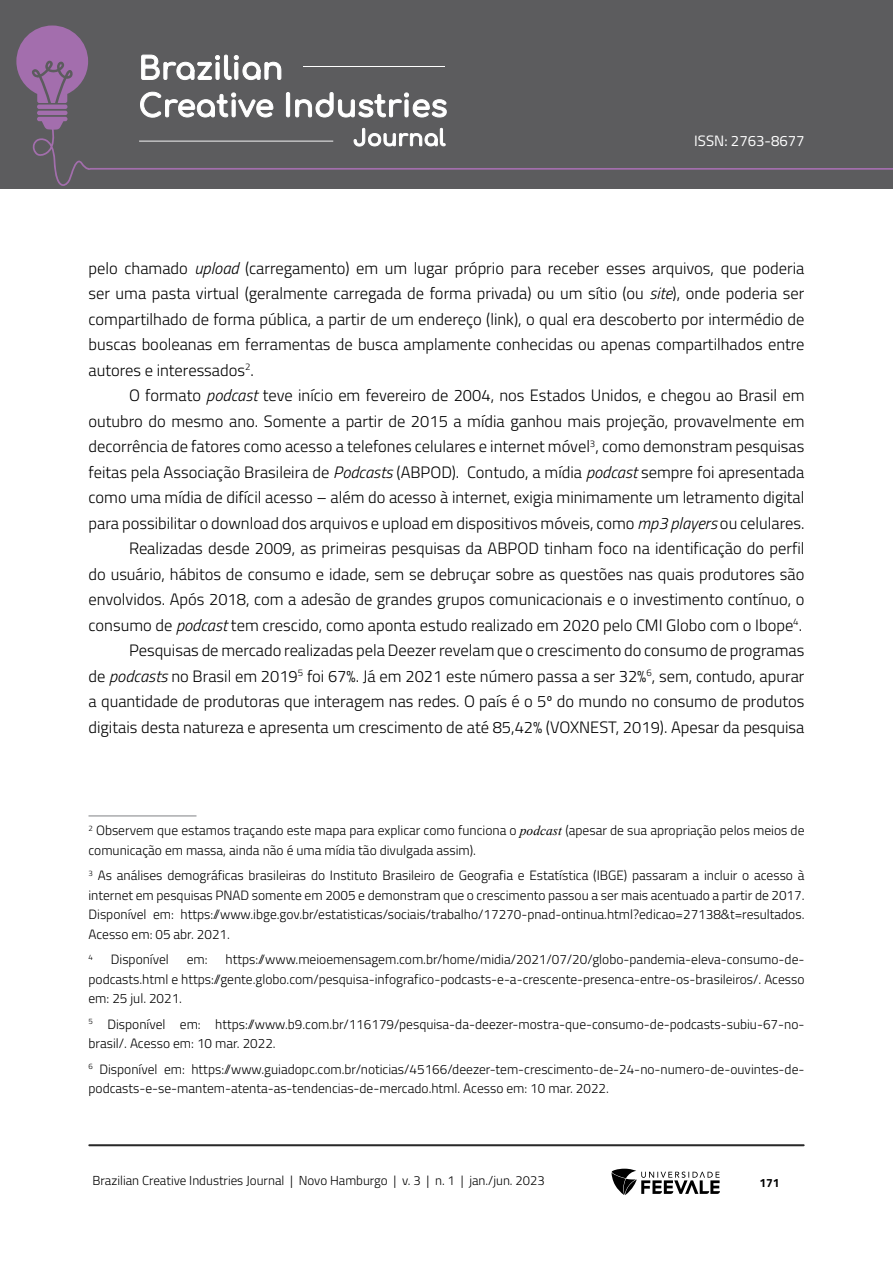
<style>
.page{position:relative;width:893px;height:1263px;background:#fff}
.page>*{position:absolute;margin:0;border:0;box-sizing:border-box;transform-origin:0 0}
.Corpo_de_texto{font:300 16.5px/25.5px "Titillium Web";color:#000;text-align:justify}
.t1{font:15px "Titillium Web";color:#fff}
.Rodapé{font:300 13.5px/19.5px "Titillium Web";color:#000}
.t2{font:300 13.05px "Titillium Web";color:#000}
.t3{font:700 12px "Titillium Web";color:#000}
.Rodapé-2{font:300 7.8px "Titillium Web";color:#000}
.s1{font-style:italic}
.s2{font-family:"Times New Roman";font-weight:400;font-style:italic}
</style>
<div class="page">
<div style="left:0;top:0;width:893px;height:188px;background:#5c5c5e"></div>
<hr style="left:37px;top:111px;width:30px;height:4px;background:#a36ead;border-radius:2px">
<svg style="left:37px;top:117px;width:30px;height:11px"></svg>
<hr style="left:37px;top:105px;width:30px;height:4px;background:#a36ead;border-radius:2px">
<svg style="left:16px;top:26px;width:72px;height:77px"></svg>
<svg style="left:32px;top:128px;width:861px;height:58px"></svg>
<hr style="left:89px;top:1144px;width:715px;height:2px;background:#282828">
<svg style="left:611px;top:1169px;width:109px;height:26px"></svg>
<svg style="left:141px;top:54px;width:141px;height:26px"></svg>
<svg style="left:140px;top:91px;width:134px;height:27px"></svg>
<svg style="left:285px;top:92px;width:162px;height:26px"></svg>
<svg style="left:353px;top:127px;width:93px;height:20px"></svg>
<hr style="left:303px;top:66px;width:142px;height:1px;background:#fff">
<hr style="left:139px;top:141px;width:194px;height:1px;background:#fff">
<hr style="left:88px;top:815px;width:108px;height:1px;background:#808285">
<p class="t1" style="left:694px;top:130px;width:112px">ISSN: 2763-8677</p>
<p class="Corpo_de_texto" style="left:88px;top:254px;width:718px">pelo chamado <span class="s1">upload</span> (carregamento) em um lugar próprio para receber esses arquivos, que poderia ser uma pasta virtual (geralmente carregada de forma privada) ou um sítio (ou <span class="s1">site</span>), onde poderia ser compartilhado de forma pública, a partir de um endereço (link), o qual era descoberto por intermédio de buscas booleanas em ferramentas de busca amplamente conhecidas ou apenas compartilhados entre autores e interessados<sup>2</sup>.</p>
<p class="Corpo_de_texto" style="left:88px;top:382px;width:717px;text-indent:40px">O formato <span class="s1">podcast</span> teve início em fevereiro de 2004, nos Estados Unidos, e chegou ao Brasil em outubro do mesmo ano. Somente a partir de 2015 a mídia ganhou mais projeção, provavelmente em decorrência de fatores como acesso a telefones celulares e internet móvel<sup>3</sup>, como demonstram pesquisas feitas pela Associação Brasileira de <span class="s1">Podcasts</span> (ABPOD). Contudo, a mídia <span class="s1">podcast</span> sempre foi apresentada como uma mídia de difícil acesso – além do acesso à internet, exigia minimamente um letramento digital para possibilitar o download dos arquivos e upload em dispositivos móveis, como <span class="s1">mp3 players</span> ou celulares.</p>
<p class="Corpo_de_texto" style="left:88px;top:535px;width:717px;text-indent:40px">Realizadas desde 2009, as primeiras pesquisas da ABPOD tinham foco na identificação do perfil do usuário, hábitos de consumo e idade, sem se debruçar sobre as questões nas quais produtores são envolvidos. Após 2018, com a adesão de grandes grupos comunicacionais e o investimento contínuo, o consumo de <span class="s1">podcast</span> tem crescido, como aponta estudo realizado em 2020 pelo CMI Globo com o Ibope<sup>4</sup>.</p>
<p class="Corpo_de_texto" style="left:88px;top:637px;width:717px;text-indent:40px">Pesquisas de mercado realizadas pela Deezer revelam que o crescimento do consumo de programas de <span class="s1">podcasts</span> no Brasil em 2019<sup>5</sup> foi 67%. Já em 2021 este número passa a ser 32%<sup>6</sup>, sem, contudo, apurar a quantidade de produtoras que interagem nas redes. O país é o 5º do mundo no consumo de produtos digitais desta natureza e apresenta um crescimento de até 85,42% (VOXNEST, 2019). Apesar da pesquisa</p>
<p class="Rodapé" style="left:88px;top:820px;width:717px"><sup>2</sup> Observem que estamos traçando este mapa para explicar como funciona o <span class="s2">podcast</span> (apesar de sua apropriação pelos meios de comunicação em massa, ainda não é uma mídia tão divulgada assim).</p>
<p class="Rodapé" style="left:88px;top:865px;width:717px;text-align:justify"><sup>3</sup> As análises demográficas brasileiras do Instituto Brasileiro de Geografia e Estatística (IBGE) passaram a incluir o acesso à internet em pesquisas PNAD somente em 2005 e demonstram que o crescimento passou a ser mais acentuado a partir de 2017.<br>Disponível em: https://www.ibge.gov.br/estatisticas/sociais/trabalho/17270-pnad-ontinua.html?edicao=27138&amp;t=resultados.<br>Acesso em: 05 abr. 2021.</p>
<p class="Rodapé-2" style="left:88px;top:951px;width:6px">4</p>
<p class="Rodapé" style="left:111px;top:949px;width:60px">Disponível</p>
<p class="Rodapé" style="left:187px;top:949px;width:22px">em:</p>
<p class="Rodapé" style="left:88px;top:949px;width:717px;text-align:justify;text-indent:137px">https://www.meioemensagem.com.br/home/midia/2021/07/20/globo-pandemia-eleva-consumo-de&shy;podcasts.html e https://gente.globo.com/pesquisa-infografico-podcasts-e-a-crescente-presenca-entre-os-brasileiros/. Acesso em: 25 jul. 2021.</p>
<p class="Rodapé" style="left:88px;top:1014px;width:717px"><sup>5</sup> Disponível em: https://www.b9.com.br/116179/pesquisa-da-deezer-mostra-que-consumo-de-podcasts-subiu-67-no&shy;brasil/. Acesso em: 10 mar. 2022.</p>
<p class="Rodapé" style="left:88px;top:1059px;width:717px"><sup>6</sup> Disponível em: https://www.guiadopc.com.br/noticias/45166/deezer-tem-crescimento-de-24-no-numero-de-ouvintes-de&shy;podcasts-e-se-mantem-atenta-as-tendencias-de-mercado.html. Acesso em: 10 mar. 2022.</p>
<p class="t2" style="left:92px;top:1171px;width:454px">Brazilian Creative Industries Journal | Novo Hamburgo | v. 3 | n. 1 | jan./jun. 2023</p>
<p class="t3" style="left:759px;top:1174px;width:22px">171</p>
</div>
